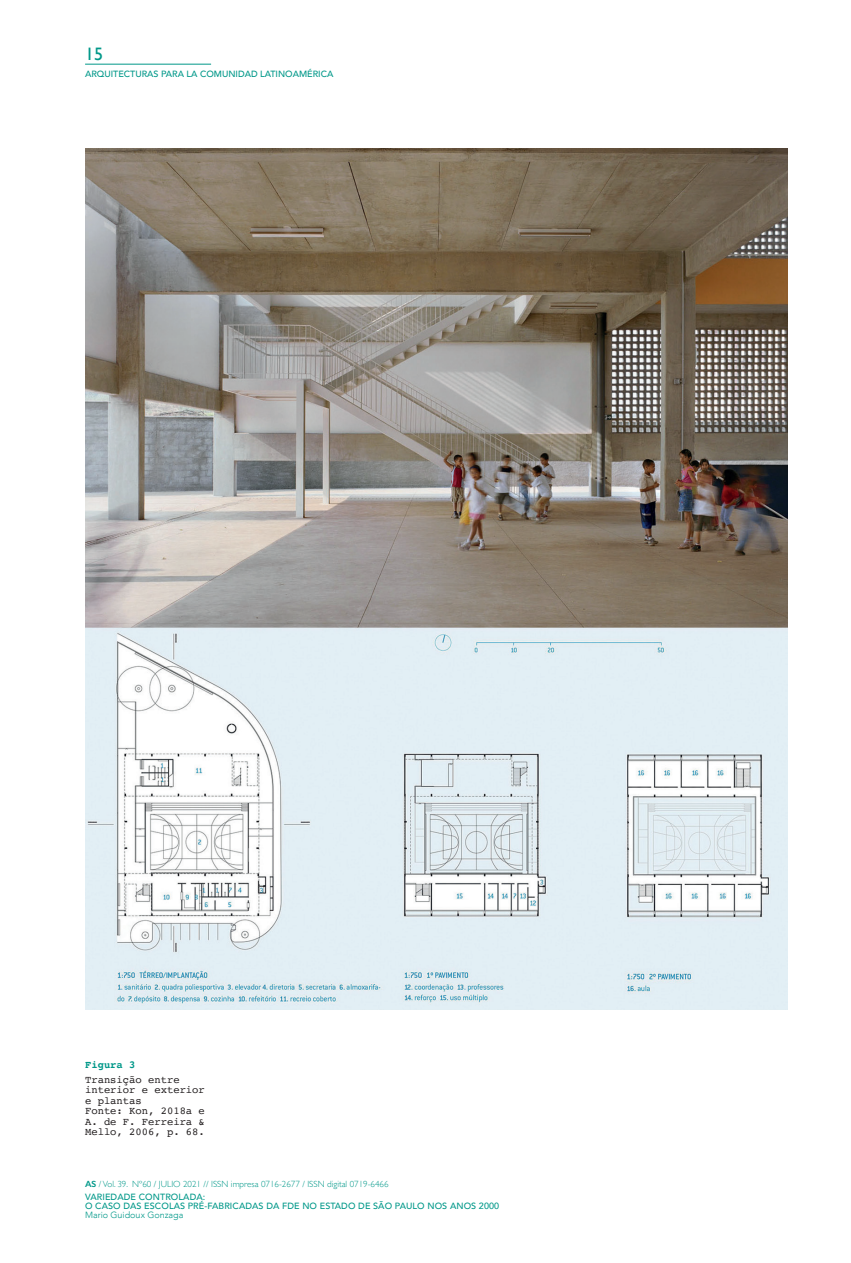
<style>
.page{position:relative;width:851px;height:1263px;background:#fff}
.page>*{position:absolute;margin:0;border:0;box-sizing:border-box;transform-origin:0 0}
.t1{font:18px "Gill Sans";color:#009889}
.t2{font:10.5px/10.5px "Courier";color:#231f20}
.t3{font:700 10.5px "Courier";color:#009889}
.t4{font:500 9px "Avenir";letter-spacing:.01em;color:#009889}
.t5{font:300 9px "Gill Sans";color:#009889}
.t6{font:300 9px "Avenir";color:#009889}
.s1{font-weight:600}
</style>
<div class="page">
<hr style="left:85px;top:64px;width:126px;height:1px;background:#009889">
<img style="left:85px;top:149px;width:702px;height:861px">
<h1 class="t1" style="left:85px;top:44px;width:19px">15</h1>
<p class="t4" style="left:85px;top:66px;width:250px">ARQUITECTURAS PARA LA COMUNIDAD LATINOAMÉRICA</p>
<p class="t3" style="left:85px;top:1056px;width:52px">Figura 3</p>
<p class="t2" style="left:85px;top:1074px;width:121px">Transição entre interior e exterior e plantas</p>
<p class="t2" style="left:85px;top:1105px;width:121px;text-align:justify">Fonte: Kon, 2018a e A. de F. Ferreira &amp; Mello, 2006, p. 68.</p>
<p class="t5" style="left:85px;top:1177px;width:305px"><span class="s1">AS</span> / Vol. 39. Nº60 / JULIO 2021 // ISSN impresa 0716-2677 / ISSN digital 0719-6466</p>
<p class="t4" style="left:85px;top:1189px;width:122px">VARIEDADE CONTROLADA:</p>
<p class="t4" style="left:85px;top:1198px;width:415px">O CASO DAS ESCOLAS PRÉ-FABRICADAS DA FDE NO ESTADO DE SÃO PAULO NOS ANOS 2000</p>
<p class="t6" style="left:85px;top:1210px;width:100px">Mario Guidoux Gonzaga</p>
</div>
